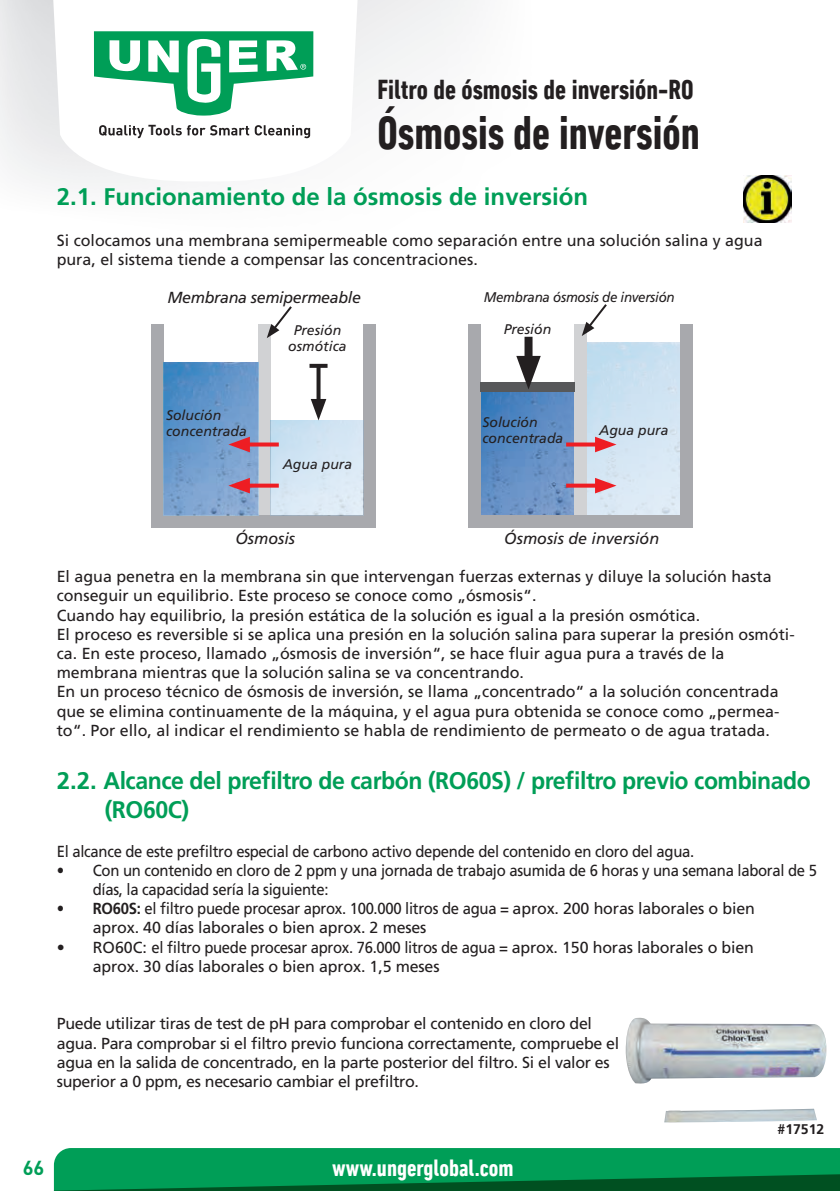
<style>
.page{position:relative;width:840px;height:1191px;background:#fff}
.page>*{position:absolute;margin:0;border:0;box-sizing:border-box;transform-origin:0 0}
.t1{font:700 condensed 48px "DIN Next LT Pro";color:#231f20;scale:.95 1}
.t2{font:700 condensed 28px "DIN Next LT Pro";color:#231f20}
.t3{font:700 24px/28.8px "Frutiger LT Pro";letter-spacing:-.02em;color:#009e57}
.t4{font:700 24px "Frutiger LT Pro";color:#009e57}
.t5{font:700 condensed 24px "DIN Next LT Pro";color:#fff}
.t6{font:700 20px "DIN Pro";color:#009e57}
.t7{font:16px/19.2px "Frutiger LT Pro";color:#231f20}
.t8{font:16px/19.2px "Frutiger LT Pro";letter-spacing:-.02em;color:#231f20}
.t9{font:16px/19.2px "Frutiger LT Pro";letter-spacing:-.02em;color:#231f20;scale:.93 1}
.t10{font:16px/19.2px "Frutiger LT Pro";color:#231f20;scale:.93 1}
.t11{font:italic 16px "Frutiger LT Pro";color:#231f20}
.t12{font:italic 16px "Frutiger LT Pro";letter-spacing:-.02em;color:#231f20}
.t13{font:700 14.4px "DIN Pro";color:#231f20}
.t14{font:italic 14px/16.8px "Frutiger LT Pro";color:#231f20}
.t15{font:italic 14px "Frutiger LT Pro";letter-spacing:-.02em;color:#231f20;scale:.95 1}
.t16{font:700 14px "Frutiger LT Pro";color:#231f20}
.s1{font-weight:300}
.s2{font-weight:700}
</style>
<div class="page">
<svg style="left:52px;top:0;width:307px;height:181px"></svg>
<svg style="left:94px;top:31px;width:219px;height:85px"></svg>
<svg style="left:99px;top:125px;width:45px;height:13px"></svg>
<svg style="left:156px;top:125px;width:154px;height:13px"></svg>
<svg style="left:54px;top:1044px;width:785px;height:147px"></svg>
<img style="left:743px;top:175px;width:48px;height:47px">
<div style="left:152px;top:324px;width:12px;height:203px;background:#a8a9ad"></div>
<div style="left:258px;top:324px;width:12px;height:203px;background:#d1d2d4"></div>
<div style="left:364px;top:324px;width:12px;height:203px;background:#a8a9ad"></div>
<div style="left:152px;top:515px;width:224px;height:12px;background:#a8a9ad"></div>
<img style="left:164px;top:362px;width:94px;height:153px">
<img style="left:270px;top:420px;width:94px;height:95px">
<img style="left:586px;top:343px;width:94px;height:172px">
<svg style="left:250px;top:442px;width:29px;height:4px"></svg>
<svg style="left:228px;top:437px;width:22px;height:15px"></svg>
<svg style="left:250px;top:483px;width:29px;height:4px"></svg>
<svg style="left:228px;top:478px;width:22px;height:15px"></svg>
<svg style="left:267px;top:306px;width:25px;height:32px"></svg>
<img style="left:480px;top:392px;width:94px;height:123px">
<div style="left:468px;top:324px;width:12px;height:203px;background:#a8a9ad"></div>
<div style="left:574px;top:324px;width:12px;height:203px;background:#d1d2d4"></div>
<div style="left:680px;top:324px;width:12px;height:203px;background:#a8a9ad"></div>
<div style="left:468px;top:515px;width:224px;height:12px;background:#a8a9ad"></div>
<svg style="left:566px;top:483px;width:28px;height:4px"></svg>
<svg style="left:594px;top:478px;width:22px;height:15px"></svg>
<svg style="left:566px;top:442px;width:28px;height:4px"></svg>
<svg style="left:594px;top:437px;width:22px;height:15px"></svg>
<svg style="left:581px;top:304px;width:26px;height:32px"></svg>
<div style="left:480px;top:382px;width:94px;height:10px;background:#57585a"></div>
<div style="left:524px;top:337px;width:8px;height:33px;background:#231f20"></div>
<svg style="left:516px;top:356px;width:24px;height:33px"></svg>
<svg style="left:316px;top:368px;width:4px;height:31px"></svg>
<svg style="left:310px;top:399px;width:16px;height:21px"></svg>
<svg style="left:309px;top:364px;width:18px;height:4px"></svg>
<img style="left:625px;top:1017px;width:201px;height:105px">
<h2 class="t2" style="left:377px;top:74px;width:317px">Filtro de ósmosis de inversión-RO</h2>
<h1 class="t1" style="left:377px;top:105px;width:341px">Ósmosis de inversión</h1>
<h3 class="t4" style="left:57px;top:183px;width:532px">2.1. Funcionamiento de la ósmosis de inversión</h3>
<p class="t7" style="left:57px;top:231px;width:707px">Si colocamos una membrana semipermeable como separación entre una solución salina y agua pura, el sistema tiende a compensar las concentraciones.</p>
<p class="t13" style="left:148px;top:120px;width:10px">T</p>
<p class="t12" style="left:167px;top:288px;width:195px">Membrana semipermeable</p>
<p class="t14" style="left:166px;top:406px;width:82px">Solución concentrada</p>
<p class="t14" style="left:288px;top:321px;width:60px;text-align:center">Presión osmótica</p>
<p class="t14" style="left:283px;top:455px;width:71px">Agua pura</p>
<p class="t11" style="left:235px;top:529px;width:61px">Ósmosis</p>
<p class="t15" style="left:483px;top:289px;width:202px">Membrana ósmosis de inversión</p>
<p class="t14" style="left:503px;top:320px;width:49px">Presión</p>
<p class="t14" style="left:482px;top:413px;width:82px">Solución concentrada</p>
<p class="t14" style="left:599px;top:422px;width:71px">Agua pura</p>
<p class="t11" style="left:504px;top:529px;width:156px">Ósmosis de inversión</p>
<p class="t7" style="left:57px;top:567px;width:739px">El agua penetra en la membrana sin que intervengan fuerzas externas y diluye la solución hasta conseguir un equilibrio. Este proceso se conoce como „ósmosis“.<br>Cuando hay equilibrio, la presión estática de la solución es igual a la presión osmótica.<br>El proceso es reversible si se aplica una presión en la solución salina para superar la presión osmóti&shy;ca. En este proceso, llamado „ósmosis de inversión“, se hace fluir agua pura a través de la membrana mientras que la solución salina se va concentrando.<br>En un proceso técnico de ósmosis de inversión, se llama „concentrado“ a la solución concentrada que se elimina continuamente de la máquina, y el agua pura obtenida se conoce como „permea&shy;to“. Por ello, al indicar el rendimiento se habla de rendimiento de permeato o de agua tratada.</p>
<h3 class="t3" style="left:105px;top:766px;width:707px;text-indent:-48px">2.2. Alcance del prefiltro de carbón (RO60S) / prefiltro previo combinado (RO60C)</h3>
<p class="t9" style="left:57px;top:841px;width:686px">El alcance de este prefiltro especial de carbono activo depende del contenido en cloro del agua.</p>
<p class="t9" style="left:93px;top:860px;width:779px;text-indent:-36px"><span class="s1">•</span> Con un contenido en cloro de 2 ppm y una jornada de trabajo asumida de 6 horas y una semana laboral de 5 días, la capacidad sería la siguiente:</p>
<p class="t10" style="left:93px;top:899px;width:713px;text-indent:-36px"><span class="s2">• RO60S:</span> el filtro puede procesar aprox. 100.000 litros de agua = aprox. 200 horas laborales o bien aprox. 40 días laborales o bien aprox. 2 meses</p>
<p class="t7" style="left:93px;top:937px;width:662px;text-indent:-36px"><span class="s1">•</span> RO60C: el filtro puede procesar aprox. 76.000 litros de agua = aprox. 150 horas laborales o bien aprox. 30 días laborales o bien aprox. 1,5 meses</p>
<p class="t8" style="left:57px;top:1014px;width:563px">Puede utilizar tiras de test de pH para comprobar el contenido en cloro del agua. Para comprobar si el filtro previo funciona correctamente, compruebe el agua en la salida de concentrado, en la parte posterior del filtro. Si el valor es superior a 0 ppm, es necesario cambiar el prefiltro.</p>
<p class="t6" style="left:23px;top:1154px;width:23px">66</p>
<h3 class="t5" style="left:332px;top:1154px;width:183px">www.ungerglobal.com</h3>
<p class="t16" style="left:777px;top:1120px;width:48px">#17512</p>
</div>
